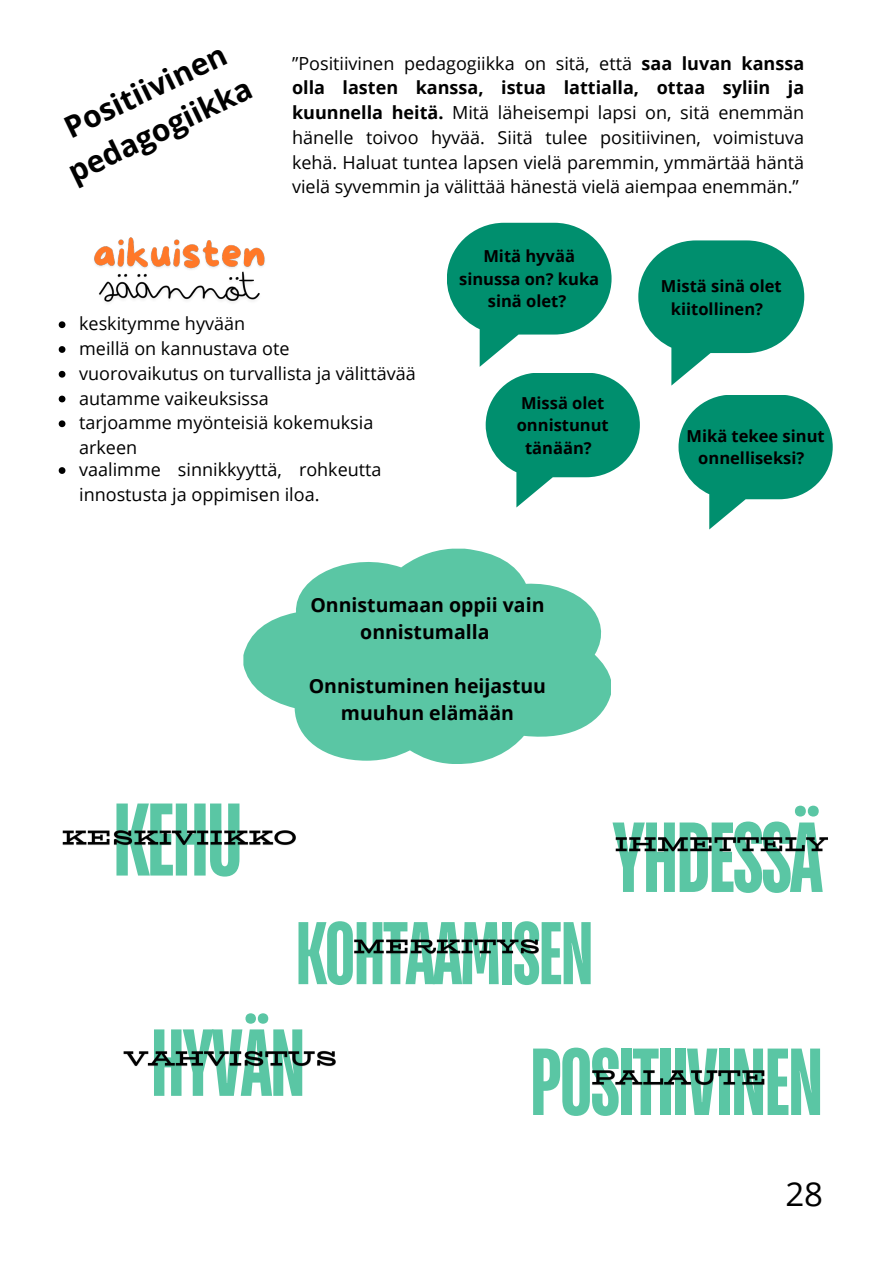
<style>
.page{position:relative;width:894px;height:1264px;background:#fff}
.page>*{position:absolute;margin:0;border:0;box-sizing:border-box;transform-origin:0 0}
.t1{font:700 102.9px "TT Bluescreens";color:#5ac6a4}
.t2{font:700 99.15px "TT Bluescreens";letter-spacing:-.03em;color:#5ac6a4}
.t3{font:700 94.8px "TT Bluescreens";letter-spacing:-.03em;color:#5ac6a4}
.t4{font:700 88.65px "TT Bluescreens";letter-spacing:-.03em;color:#5ac6a4}
.t5{font:33px "Open Sans";color:#000}
.t6{font:700 30px/41.7px "Open Sans";color:#000;text-align:center}
.t7{font:700 19.5px/27px "Open Sans";color:#000;text-align:center}
.t8{font:18px/24.8px "Open Sans";color:#000}
.t9{font:700 16.5px/22.5px "Open Sans";color:#000;text-align:center}
.s1{font-weight:700}
</style>
<div class="page">
<svg style="left:447px;top:223px;width:164px;height:111px;background:#249e82"></svg>
<svg style="left:638px;top:240px;width:166px;height:113px;background:#269f83"></svg>
<svg style="left:678px;top:395px;width:154px;height:104px;background:#249f82"></svg>
<svg style="left:485px;top:373px;width:154px;height:104px;background:#249f82"></svg>
<svg style="left:243px;top:548px;width:368px;height:216px;fill:#5ac6a4"></svg>
<svg style="left:59px;top:467px;width:6px;height:7px"></svg>
<img style="left:62px;top:830px;width:234px;height:16px">
<img style="left:354px;top:939px;width:185px;height:15px">
<img style="left:123px;top:1050px;width:213px;height:17px">
<img style="left:615px;top:837px;width:213px;height:15px">
<img style="left:592px;top:1070px;width:173px;height:16px">
<img style="left:118px;top:237px;width:94px;height:6px">
<img style="left:94px;top:243px;width:171px;height:60px">
<svg style="left:59px;top:321px;width:6px;height:7px"></svg>
<svg style="left:59px;top:346px;width:6px;height:7px"></svg>
<svg style="left:59px;top:371px;width:6px;height:6px"></svg>
<svg style="left:59px;top:395px;width:6px;height:7px"></svg>
<svg style="left:59px;top:420px;width:6px;height:7px"></svg>
<p class="t6" style="left:42px;top:117px;width:201px;rotate:-26deg">Positiivinen pedagogiikka</p>
<p class="t8" style="left:292px;top:50px;width:513px;text-align:justify">”Positiivinen pedagogiikka on sitä, että <span class="s1">saa luvan kanssa olla lasten kanssa, istua lattialla, ottaa syliin ja kuunnella heitä.</span> Mitä läheisempi lapsi on, sitä enemmän hänelle toivoo hyvää. Siitä tulee positiivinen, voimistuva kehä. Haluat tuntea lapsen vielä paremmin, ymmärtää häntä vielä syvemmin ja välittää hänestä vielä aiempaa enemmän.”</p>
<p class="t8" style="left:79px;top:311px;width:167px">keskitymme hyvään</p>
<h1 class="t8" style="left:79px;top:336px;width:212px">meillä on kannustava ote</h1>
<h1 class="t8" style="left:79px;top:360px;width:338px">vuorovaikutus on turvallista ja välittävää</h1>
<h2 class="t8" style="left:79px;top:385px;width:191px">autamme vaikeuksissa</h2>
<h1 class="t8" style="left:79px;top:410px;width:296px">tarjoamme myönteisiä kokemuksia arkeen</h1>
<p class="t8" style="left:79px;top:457px;width:304px">vaalimme sinnikkyyttä, rohkeutta innostusta ja oppimisen iloa.</p>
<h5 class="t9" style="left:459px;top:244px;width:141px">Mitä hyvää sinussa on? kuka sinä olet?</h5>
<p class="t9" style="left:516px;top:391px;width:93px">Missä olet onnistunut tänään?</p>
<p class="t7" style="left:310px;top:590px;width:235px">Onnistumaan oppii vain onnistumalla</p>
<p class="t7" style="left:309px;top:671px;width:239px">Onnistuminen heijastuu muuhun elämään</p>
<p class="t9" style="left:660px;top:274px;width:122px">Mistä sinä olet kiitollinen?</p>
<p class="t9" style="left:686px;top:424px;width:139px">Mikä tekee sinut onnelliseksi?</p>
<p class="t1" style="left:112px;top:791px;width:132px">KEHU</p>
<p class="t2" style="left:612px;top:810px;width:212px">YHDESSÄ</p>
<p class="t4" style="left:295px;top:911px;width:300px">KOHTAAMISEN</p>
<p class="t3" style="left:150px;top:1018px;width:157px">HYVÄN</p>
<p class="t3" style="left:529px;top:1037px;width:296px">POSITIIVINEN</p>
<p class="t5" style="left:785px;top:1170px;width:39px">28</p>
</div>
